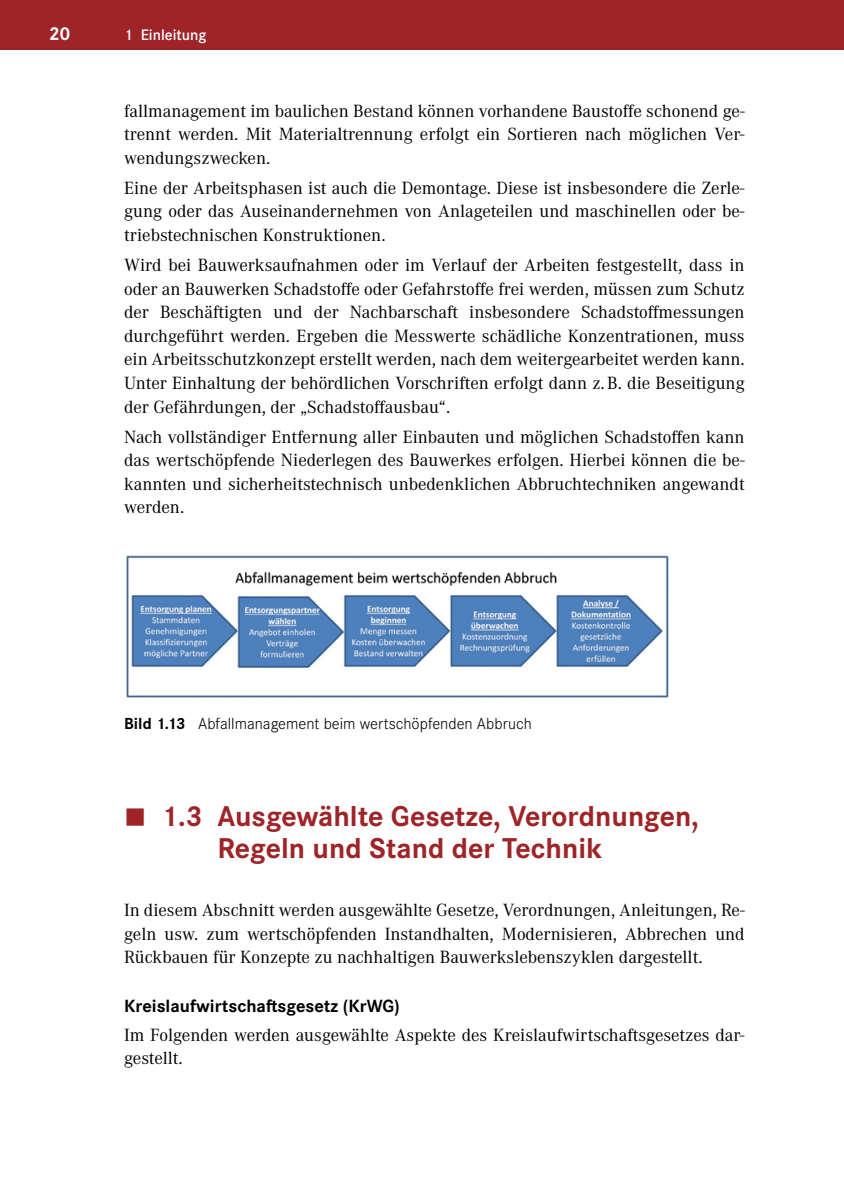
<style>
.page{position:relative;width:844px;height:1191px;background:#fff}
.page>*{position:absolute;margin:0;border:0;box-sizing:border-box;transform-origin:0 0}
.t1{font:700 29.75px/31.5px "Corporate S Pro";color:#9f2428}
.t2{font:700 19.25px "Corporate S Pro";color:#fff}
.t3{font:18.38px/23.6px "Corporate A Pro";color:#000;text-align:justify}
.t4{font:700 18.38px "Corporate S Pro";color:#000}
.t5{font:300 16.62px "Corporate S Pro";color:#000}
.t6{font:600 15.75px "Corporate S Pro";color:#fff}
.s1{font-weight:700}
</style>
<div class="page">
<div style="left:0;top:0;width:843px;height:50px;background:#9f2428"></div>
<hr style="left:843px;top:0;width:1px;height:50px;background:#9f2428">
<img style="left:126px;top:555px;width:543px;height:143px">
<p class="t2" style="left:50px;top:18px;width:22px">20</p>
<p class="t6" style="left:124px;top:23px;width:84px">1 Einleitung</p>
<p class="t3" style="left:124px;top:98px;width:622px">fallmanagement im baulichen Bestand können vorhandene Baustoffe schonend ge&shy;trennt werden. Mit Materialtrennung erfolgt ein Sortieren nach möglichen Ver&shy;wendungszwecken.</p>
<p class="t3" style="left:124px;top:175px;width:622px">Eine der Arbeitsphasen ist auch die Demontage. Diese ist insbesondere die Zerle&shy;gung oder das Auseinandernehmen von Anlageteilen und maschinellen oder be&shy;triebstechnischen Konstruktionen.</p>
<p class="t3" style="left:124px;top:252px;width:622px">Wird bei Bauwerksaufnahmen oder im Verlauf der Arbeiten festgestellt, dass in oder an Bauwerken Schadstoffe oder Gefahrstoffe frei werden, müssen zum Schutz der Beschäftigten und der Nachbarschaft insbesondere Schadstoffmessungen durchgeführt werden. Ergeben die Messwerte schädliche Konzentrationen, muss ein Arbeitsschutzkonzept erstellt werden, nach dem weitergearbeitet werden kann.<br>Unter Einhaltung der behördlichen Vorschriften erfolgt dann z. B. die Beseitigung der Gefährdungen, der „Schadstoffausbau“.</p>
<p class="t3" style="left:124px;top:424px;width:622px">Nach vollständiger Entfernung aller Einbauten und möglichen Schadstoffen kann das wertschöpfende Niederlegen des Bauwerkes erfolgen. Hierbei können die be&shy;kannten und sicherheitstechnisch unbedenklichen Abbruchtechniken angewandt werden.</p>
<p class="t5" style="left:124px;top:712px;width:409px"><span class="s1">Bild 1.13</span> Abfallmanagement beim wertschöpfenden Abbruch</p>
<h1 class="t1" style="left:217px;top:798px;width:482px;text-indent:-56px">1.3 Ausgewählte Gesetze, Verordnungen,<br>Regeln und Stand der Technik</h1>
<p class="t3" style="left:124px;top:897px;width:622px">In diesem Abschnitt werden ausgewählte Gesetze, Verordnungen, Anleitungen, Re&shy;geln usw. zum wertschöpfenden Instandhalten, Modernisieren, Abbrechen und Rückbauen für Konzepte zu nachhaltigen Bauwerkslebenszyklen dargestellt.</p>
<p class="t4" style="left:124px;top:991px;width:277px">Kreislaufwirtschaftsgesetz (KrWG)</p>
<p class="t3" style="left:124px;top:1022px;width:622px">Im Folgenden werden ausgewählte Aspekte des Kreislaufwirtschaftsgesetzes dar&shy;gestellt.</p>
</div>
